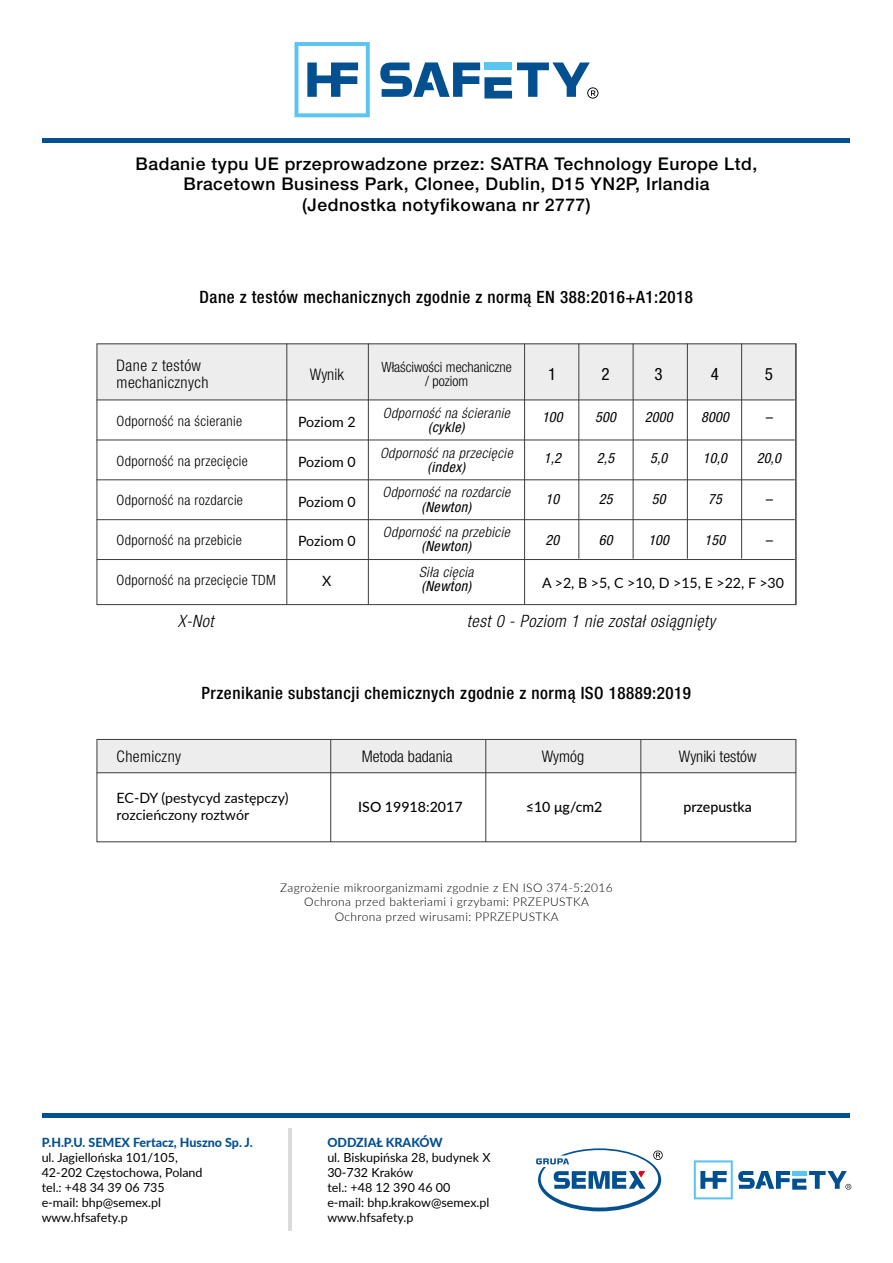
<style>
.page{position:relative;width:893px;height:1263px;background:#fff}
.page>*{position:absolute;margin:0;border:0;box-sizing:border-box;transform-origin:0 0}
.t1{font:500 17.55px/20.4px "Helvetica Neue LT Pro";letter-spacing:.03em;color:#000;text-align:center}
.t2{font:500 condensed 16.95px "Helvetica Neue LT Pro";letter-spacing:.03em;color:#000}
.t3{font:italic 300 condensed 16.95px "Helvetica Neue LT Pro";letter-spacing:.03em;color:#000}
.t4{font:condensed 16.95px "Helvetica Neue LT Pro";color:#000}
.t5{font:300 condensed 16.05px "Helvetica Neue LT Pro";color:#000}
.t6{font:300 condensed 16.05px/17px "Helvetica Neue LT Pro";letter-spacing:.025em;color:#000}
.t7{font:300 condensed 14.25px "Helvetica Neue LT Pro";letter-spacing:.025em;color:#000}
.t8{font:14.25px/17px "Lato";color:#000}
.t9{font:italic 300 condensed 14.25px "Helvetica Neue LT Pro";letter-spacing:.03em;color:#000}
.t10{font:italic condensed 14.25px "Helvetica Neue LT Pro";letter-spacing:.01em;color:#000}
.t11{font:500 14.25px "Lato";color:#000}
.t12{font:300 condensed 14.25px/14.2px "Helvetica Neue LT Pro";color:#000;text-align:center}
.t13{font:12.45px/15px "Lato";color:#000}
.t14{font:800 12.45px "Lato";color:#035091}
.t15{font:300 12px/14.4px "Lato";letter-spacing:.03em;color:#000;text-align:center}
</style>
<div class="page">
<svg style="left:294px;top:42px;width:76px;height:75px"></svg>
<svg style="left:380px;top:62px;width:218px;height:37px"></svg>
<hr style="left:43px;top:139px;width:807px;height:4px;background:#035091">
<div style="left:97px;top:739px;width:699px;height:34px;background:#ededed"></div>
<div style="left:97px;top:739px;width:699px;height:103px;border:1px solid #3c3c3b"></div>
<hr style="left:97px;top:772px;width:699px;height:1px;background:#3c3c3b">
<hr style="left:485px;top:739px;width:1px;height:103px;background:#3c3c3b">
<hr style="left:330px;top:739px;width:1px;height:103px;background:#3c3c3b">
<hr style="left:641px;top:739px;width:1px;height:103px;background:#3c3c3b">
<div style="left:97px;top:344px;width:699px;height:56px;background:#ededed"></div>
<div style="left:97px;top:344px;width:699px;height:261px;border:1px solid #3c3c3b"></div>
<hr style="left:97px;top:400px;width:698px;height:1px;background:#3c3c3b">
<hr style="left:97px;top:479px;width:698px;height:1px;background:#3c3c3b">
<hr style="left:97px;top:440px;width:698px;height:1px;background:#3c3c3b">
<hr style="left:97px;top:519px;width:698px;height:1px;background:#3c3c3b">
<hr style="left:97px;top:559px;width:698px;height:1px;background:#3c3c3b">
<hr style="left:368px;top:344px;width:1px;height:261px;background:#3c3c3b">
<hr style="left:287px;top:344px;width:1px;height:261px;background:#3c3c3b">
<hr style="left:524px;top:344px;width:1px;height:261px;background:#3c3c3b">
<hr style="left:579px;top:344px;width:1px;height:215px;background:#3c3c3b">
<hr style="left:633px;top:344px;width:1px;height:215px;background:#3c3c3b">
<hr style="left:687px;top:344px;width:1px;height:215px;background:#3c3c3b">
<hr style="left:741px;top:344px;width:1px;height:215px;background:#3c3c3b">
<hr style="left:796px;top:344px;width:1px;height:261px;background:#3c3c3b">
<svg style="left:694px;top:1160px;width:157px;height:39px"></svg>
<svg style="left:536px;top:1148px;width:127px;height:63px"></svg>
<hr style="left:289px;top:1129px;width:3px;height:102px;background:#dadada">
<hr style="left:42px;top:1114px;width:808px;height:4px;background:#035091">
<h1 class="t1" style="left:136px;top:153px;width:623px">Badanie typu UE przeprowadzone przez: SATRA Technology Europe Ltd,<br>Bracetown Business Park, Clonee, Dublin, D15 YN2P, Irlandia (Jednostka notyfikowana nr 2777)</h1>
<h2 class="t2" style="left:200px;top:287px;width:495px">Dane z testów mechanicznych zgodnie z normą EN 388:2016+A1:2018</h2>
<p class="t6" style="left:117px;top:357px;width:93px">Dane z testów mechanicznych</p>
<p class="t7" style="left:117px;top:413px;width:127px">Odporność na ścieranie</p>
<p class="t7" style="left:117px;top:452px;width:133px">Odporność na przecięcie</p>
<p class="t7" style="left:117px;top:492px;width:128px">Odporność na rozdarcie</p>
<p class="t7" style="left:117px;top:532px;width:127px">Odporność na przebicie</p>
<p class="t7" style="left:117px;top:572px;width:161px">Odporność na przecięcie TDM</p>
<p class="t12" style="left:381px;top:360px;width:132px">Właściwości mechaniczne / poziom</p>
<p class="t5" style="left:310px;top:365px;width:35px">Wynik</p>
<h2 class="t4" style="left:548px;top:364px;width:10px">1</h2>
<h2 class="t4" style="left:601px;top:364px;width:10px">2</h2>
<h2 class="t4" style="left:655px;top:364px;width:10px">3</h2>
<h2 class="t4" style="left:711px;top:364px;width:10px">4</h2>
<h2 class="t4" style="left:765px;top:364px;width:10px">5</h2>
<p class="t9" style="left:383px;top:405px;width:129px">Odporność na ścieranie</p>
<p class="t10" style="left:428px;top:419px;width:38px">(cykle)</p>
<p class="t9" style="left:380px;top:444px;width:134px">Odporność na przecięcie</p>
<p class="t10" style="left:428px;top:459px;width:39px">(index)</p>
<p class="t9" style="left:382px;top:484px;width:129px">Odporność na rozdarcie</p>
<p class="t10" style="left:421px;top:498px;width:51px">(Newton)</p>
<p class="t9" style="left:383px;top:524px;width:128px">Odporność na przebicie</p>
<p class="t10" style="left:421px;top:538px;width:51px">(Newton)</p>
<p class="t9" style="left:419px;top:564px;width:56px">Siła cięcia</p>
<p class="t10" style="left:421px;top:578px;width:51px">(Newton)</p>
<p class="t10" style="left:542px;top:409px;width:22px">100</p>
<p class="t10" style="left:544px;top:450px;width:19px">1,2</p>
<p class="t10" style="left:545px;top:491px;width:15px">10</p>
<p class="t10" style="left:545px;top:532px;width:15px">20</p>
<p class="t10" style="left:595px;top:409px;width:22px">500</p>
<p class="t10" style="left:597px;top:450px;width:19px">2,5</p>
<p class="t10" style="left:599px;top:491px;width:15px">25</p>
<p class="t10" style="left:599px;top:532px;width:15px">60</p>
<p class="t10" style="left:645px;top:409px;width:29px">2000</p>
<p class="t10" style="left:650px;top:450px;width:19px">5,0</p>
<p class="t10" style="left:652px;top:491px;width:15px">50</p>
<p class="t10" style="left:648px;top:532px;width:22px">100</p>
<p class="t10" style="left:701px;top:409px;width:29px">8000</p>
<p class="t10" style="left:703px;top:450px;width:26px">10,0</p>
<p class="t10" style="left:708px;top:491px;width:15px">75</p>
<p class="t10" style="left:705px;top:532px;width:22px">150</p>
<p class="t8" style="left:298px;top:413px;width:59px">Poziom 2</p>
<p class="t8" style="left:298px;top:453px;width:59px">Poziom 0</p>
<p class="t8" style="left:298px;top:492px;width:59px">Poziom 0</p>
<p class="t8" style="left:298px;top:532px;width:59px">Poziom 0</p>
<p class="t8" style="left:322px;top:572px;width:11px">X</p>
<p class="t8" style="left:542px;top:574px;width:243px">A &gt;2, B &gt;5, C &gt;10, D &gt;15, E &gt;22, F &gt;30</p>
<p class="t10" style="left:765px;top:409px;width:9px">–</p>
<p class="t10" style="left:757px;top:450px;width:26px">20,0</p>
<p class="t10" style="left:765px;top:491px;width:9px">–</p>
<p class="t10" style="left:765px;top:532px;width:9px">–</p>
<h2 class="t3" style="left:178px;top:611px;width:38px">X-Not</h2>
<h2 class="t3" style="left:467px;top:611px;width:250px">test 0 - Poziom 1 nie został osiągnięty</h2>
<h2 class="t2" style="left:202px;top:683px;width:491px">Przenikanie substancji chemicznych zgodnie z normą ISO 18889:2019</h2>
<p class="t6" style="left:117px;top:748px;width:66px">Chemiczny</p>
<p class="t5" style="left:542px;top:747px;width:44px">Wymóg</p>
<p class="t11" style="left:358px;top:796px;width:106px">ISO 19918:2017</p>
<p class="t11" style="left:526px;top:796px;width:78px">≤10 μg/cm2</p>
<p class="t11" style="left:683px;top:796px;width:70px">przepustka</p>
<p class="t5" style="left:362px;top:747px;width:92px">Metoda badania</p>
<p class="t5" style="left:679px;top:747px;width:79px">Wyniki testów</p>
<p class="t8" style="left:117px;top:789px;width:173px">EC-DY (pestycyd zastępczy) rozcieńczony roztwór</p>
<p class="t15" style="left:280px;top:880px;width:334px">Zagrożenie mikroorganizmami zgodnie z EN ISO 374-5:2016<br>Ochrona przed bakteriami i grzybami: PRZEPUSTKA<br>Ochrona przed wirusami: PPRZEPUSTKA</p>
<p class="t14" style="left:42px;top:1133px;width:213px">P.H.P.U. SEMEX Fertacz, Huszno Sp. J.</p>
<p class="t13" style="left:42px;top:1150px;width:162px">ul. Jagiellońska 101/105,<br>42-202 Częstochowa, Poland tel.: +48 34 39 06 735 e-mail: bhp@semex.pl www.hfsafety.p</p>
<p class="t14" style="left:327px;top:1133px;width:117px">ODDZIAŁ KRAKÓW</p>
<p class="t13" style="left:327px;top:1150px;width:165px">ul. Biskupińska 28, budynek X<br>30-732 Kraków<br>tel.: +48 12 390 46 00<br>e-mail: bhp.krakow@semex.pl www.hfsafety.p</p>
</div>
